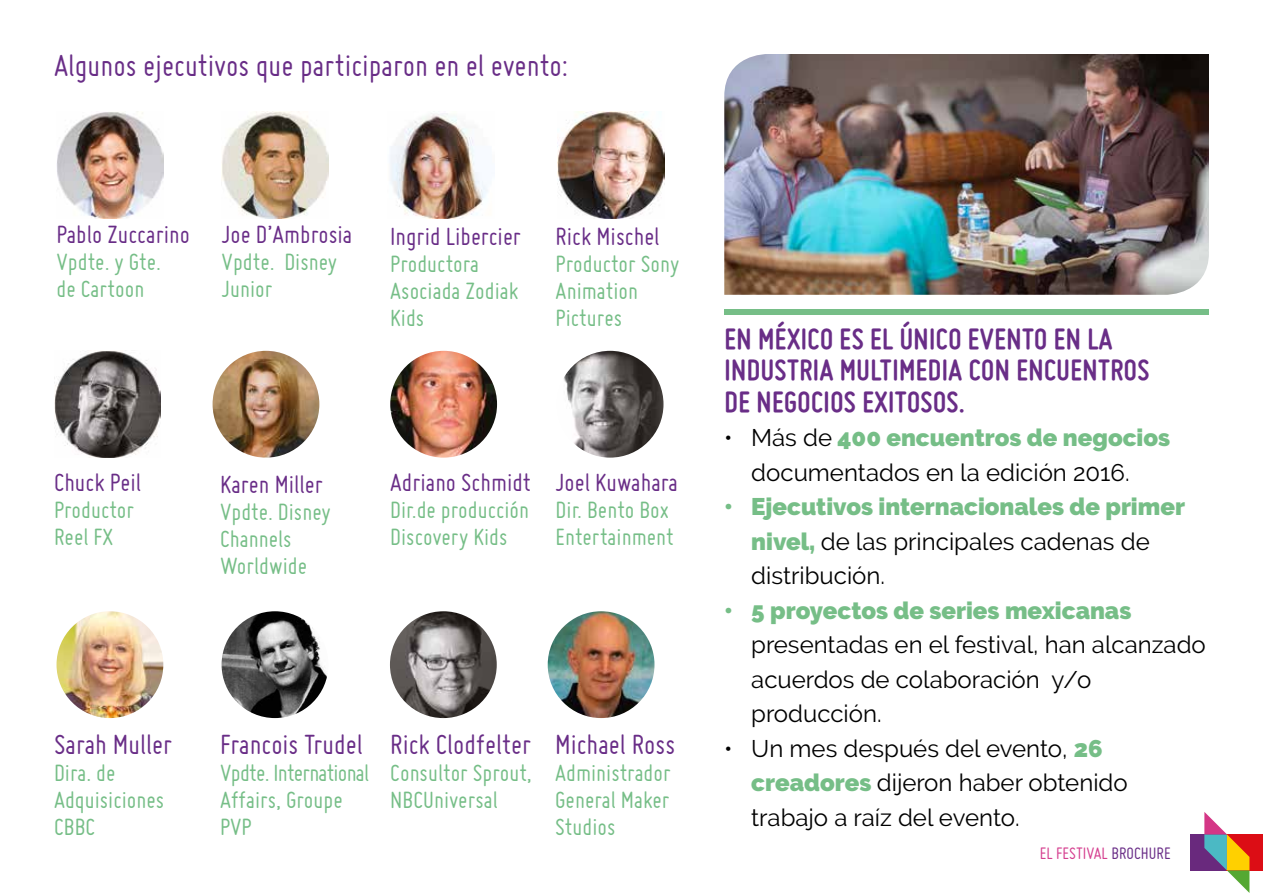
<style>
.page{position:relative;width:1263px;height:893px;background:#fff}
.page>*{position:absolute;margin:0;border:0;box-sizing:border-box;transform-origin:0 0}
.t1{font:33px "Miso";color:#692d87}
.t2{font:700 31.5px/31.5px "Miso";letter-spacing:.015em;color:#692d87}
.t3{font:30px "Miso";color:#692d87}
.t4{font:27px "Miso";color:#692d87}
.t5{font:25.5px/27px "Miso";color:#76be87}
.t6{font:25.5px/27px "Miso";letter-spacing:-.025em;color:#76be87}
.t7{font:24px/34.5px "Raleway";color:#000}
.t8{font:900 24px/34.5px "Raleway";color:#76be87}
.t9{font:18px "Miso";color:#d53f8f}
.s1{font-weight:900;color:#76be87}
.s2{font-weight:400;color:#000}
.s3{color:#692d87}
</style>
<div class="page">
<div style="left:1191px;top:834px;width:36px;height:36px;background:#69297d"></div>
<div style="left:1227px;top:834px;width:36px;height:36px;background:#dc0d15"></div>
<svg style="left:1204px;top:812px;width:45px;height:81px"></svg>
<img style="left:724px;top:54px;width:485px;height:241px">
<img style="left:558px;top:112px;width:107px;height:106px">
<img style="left:57px;top:112px;width:106px;height:106px">
<img style="left:222px;top:112px;width:106px;height:106px">
<img style="left:390px;top:113px;width:98px;height:105px">
<img style="left:54px;top:351px;width:107px;height:107px">
<div style="left:724px;top:309px;width:485px;height:6px;background:#76be87"></div>
<img style="left:390px;top:611px;width:107px;height:107px;border-radius:53px">
<img style="left:548px;top:611px;width:106px;height:107px;border-radius:53px">
<img style="left:213px;top:351px;width:106px;height:107px;border-radius:53px">
<img style="left:57px;top:611px;width:106px;height:107px;border-radius:53px">
<img style="left:390px;top:351px;width:107px;height:107px;border-radius:53px">
<img style="left:557px;top:351px;width:106px;height:107px;border-radius:53px">
<img style="left:222px;top:611px;width:106px;height:107px;border-radius:53px">
<p class="t1" style="left:54px;top:47px;width:516px">Algunos ejecutivos que participaron en el evento:</p>
<p class="t4" style="left:57px;top:220px;width:135px">Pablo Zuccarino</p>
<p class="t5" style="left:57px;top:248px;width:106px">Vpdte. y Gte. de Cartoon</p>
<p class="t4" style="left:222px;top:220px;width:132px">Joe D’Ambrosia</p>
<p class="t5" style="left:222px;top:248px;width:117px">Vpdte. Disney<br>Junior</p>
<p class="t4" style="left:390px;top:222px;width:132px">Ingrid Libercier</p>
<p class="t5" style="left:390px;top:250px;width:130px">Productora<br>Asociada Zodiak<br>Kids</p>
<p class="t4" style="left:556px;top:222px;width:106px">Rick Mischel</p>
<p class="t5" style="left:556px;top:250px;width:125px">Productor Sony<br>Animation<br>Pictures</p>
<p class="t4" style="left:54px;top:468px;width:89px">Chuck Peil</p>
<p class="t5" style="left:54px;top:496px;width:82px">Productor<br>Reel FX</p>
<p class="t4" style="left:220px;top:470px;width:104px">Karen Miller</p>
<p class="t5" style="left:220px;top:498px;width:112px">Vpdte. Disney<br>Channels<br>Worldwide</p>
<p class="t4" style="left:390px;top:468px;width:142px">Adriano Schmidt</p>
<p class="t5" style="left:390px;top:496px;width:140px">Dir.de producción<br>Discovery Kids</p>
<p class="t4" style="left:556px;top:468px;width:124px">Joel Kuwahara</p>
<p class="t5" style="left:556px;top:496px;width:120px">Dir. Bento Box<br>Entertainment</p>
<p class="t3" style="left:54px;top:728px;width:120px">Sarah Muller</p>
<p class="t5" style="left:54px;top:759px;width:112px">Dira. de<br>Adquisiciones<br>CBBC</p>
<p class="t3" style="left:220px;top:728px;width:144px">Francois Trudel</p>
<p class="t6" style="left:220px;top:759px;width:151px">Vpdte. International<br>Affairs, Groupe<br>PVP</p>
<p class="t3" style="left:390px;top:728px;width:142px">Rick Clodfelter</p>
<p class="t5" style="left:390px;top:759px;width:143px">Consultor Sprout,<br>NBCUniversal</p>
<p class="t3" style="left:555px;top:728px;width:122px">Michael Ross</p>
<p class="t5" style="left:555px;top:759px;width:117px;text-align:justify">Administrador General Maker Studios</p>
<p class="t2" style="left:724px;top:322px;width:426px">EN MÉXICO ES EL ÚNICO EVENTO EN LA<br>INDUSTRIA MULTIMEDIA CON ENCUENTROS<br>DE NEGOCIOS EXITOSOS.</p>
<p class="t7" style="left:724px;top:420px;width:447px;text-align:center">• Más de <span class="s1">400 encuentros de negocios </span>documentados en la edición 2016.</p>
<p class="t8" style="left:751px;top:489px;width:435px;text-indent:-27px">• Ejecutivos internacionales de primer nivel, <span class="s2">de las principales cadenas de distribución.</span></p>
<p class="t8" style="left:724px;top:593px;width:409px">• 5 proyectos de series mexicanas</p>
<p class="t7" style="left:751px;top:627px;width:456px">presentadas en el festival, han alcanzado acuerdos de colaboración y/o producción.</p>
<p class="t7" style="left:751px;top:731px;width:378px;text-indent:-27px">• Un mes después del evento, <span class="s1">26 creadores</span> dijeron haber obtenido trabajo a raíz del evento.</p>
<p class="t9" style="left:1040px;top:844px;width:132px">EL FESTIVAL <span class="s3">BROCHURE</span></p>
</div>
